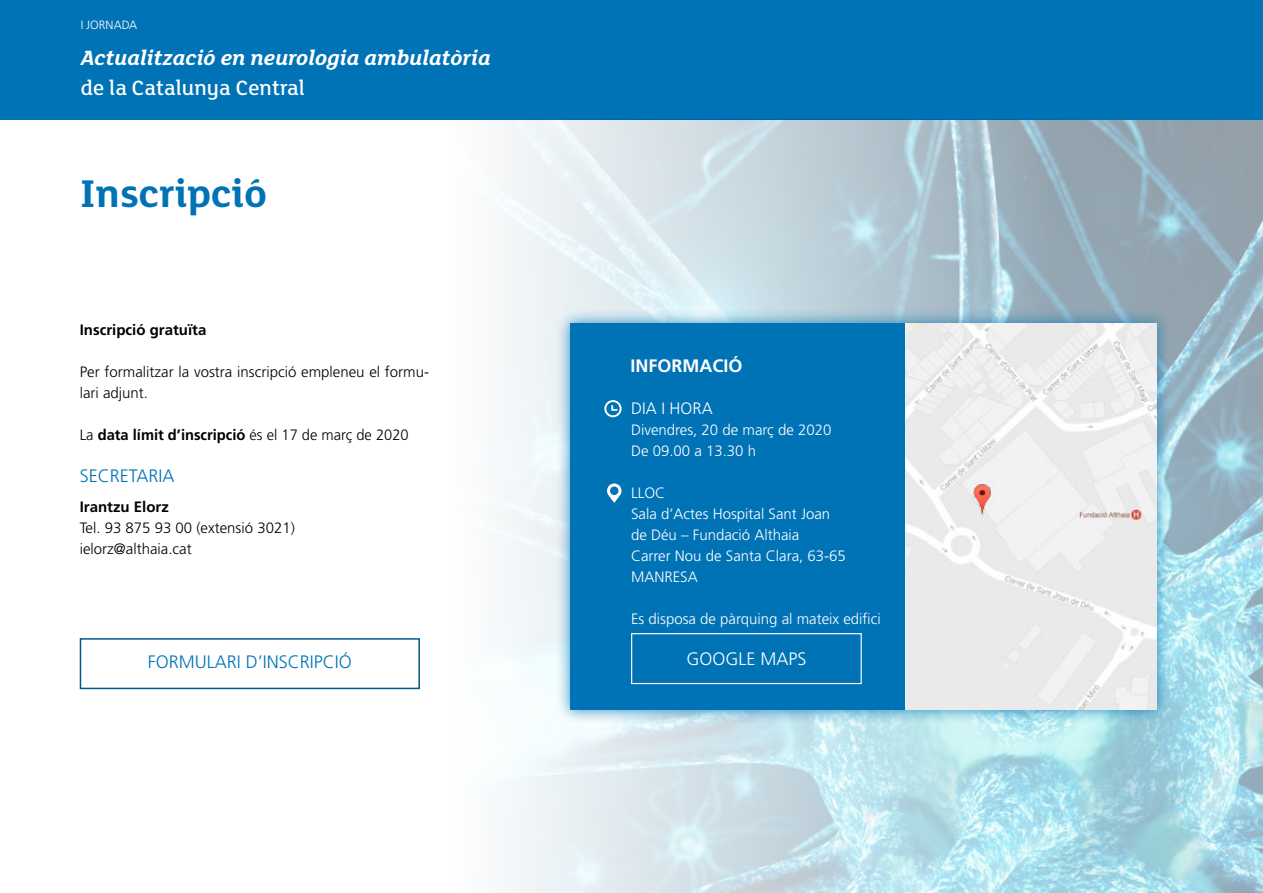
<style>
.page{position:relative;width:1263px;height:893px;background:#fff}
.page>*{position:absolute;margin:0;border:0;box-sizing:border-box;transform-origin:0 0}
.t1{font:700 42px "FS Lola";color:#0072b6}
.t2{font:italic 700 22.5px "FS Lola";color:#fff}
.t3{font:500 22.5px "FS Lola";color:#fff}
.t4{font:300 18px "Frutiger LT Std";color:#0072b6}
.t5{font:700 18px "Frutiger LT Std";color:#fff}
.t6{font:300 18px "Frutiger LT Std";color:#fff}
.t7{font:300 16.5px "Frutiger LT Std";color:#fff}
.t8{font:300 15px/21px "Frutiger LT Std";color:#fff}
.t9{font:300 15px/21px "Frutiger LT Std";color:#000}
.t10{font:700 15px "Frutiger LT Std";color:#000}
.t11{font:300 12px "Frutiger LT Std";color:#fff}
.s1{font-weight:300}
</style>
<div class="page">
<img style="left:191px;top:119px;width:1072px;height:774px">
<div style="left:555px;top:308px;width:616px;height:416px;background:#0072b6;opacity:.75"></div>
<img style="left:904px;top:323px;width:252px;height:387px">
<div style="left:570px;top:323px;width:334px;height:387px;background:#0072b6"></div>
<svg style="left:604px;top:400px;width:18px;height:17px"></svg>
<svg style="left:607px;top:483px;width:14px;height:20px"></svg>
<img style="left:969px;top:480px;width:25px;height:37px">
<div style="left:80px;top:638px;width:340px;height:51px;border:2px solid #00598e"></div>
<div style="left:631px;top:633px;width:231px;height:51px;border:1px solid #fff"></div>
<div style="left:0;top:0;width:1262px;height:119px;background:#0072b6"></div>
<p class="t11" style="left:81px;top:18px;width:58px">I JORNADA</p>
<h2 class="t2" style="left:81px;top:42px;width:411px">Actualització en neurologia ambulatòria</h2>
<h2 class="t3" style="left:81px;top:73px;width:226px">de la Catalunya Central</h2>
<h1 class="t1" style="left:80px;top:164px;width:188px">Inscripció</h1>
<p class="t10" style="left:80px;top:321px;width:128px">Inscripció gratuïta</p>
<p class="t9" style="left:80px;top:362px;width:351px">Per formalitzar la vostra inscripció empleneu el formu&shy;lari adjunt.</p>
<p class="t10" style="left:80px;top:426px;width:330px"><span class="s1">La</span> data límit d’inscripció <span class="s1">és el 17 de març de 2020</span></p>
<p class="t4" style="left:80px;top:466px;width:96px">SECRETARIA</p>
<p class="t10" style="left:80px;top:498px;width:91px">Irantzu Elorz</p>
<p class="t9" style="left:80px;top:518px;width:217px">Tel. 93 875 93 00 (extensió 3021) ielorz@althaia.cat</p>
<p class="t5" style="left:630px;top:355px;width:113px">INFORMACIÓ</p>
<p class="t7" style="left:631px;top:399px;width:83px">DIA I HORA</p>
<p class="t8" style="left:631px;top:419px;width:202px">Divendres, 20 de març de 2020<br>De 09.00 a 13.30 h</p>
<p class="t8" style="left:631px;top:482px;width:216px">LLOC<br>Sala d’Actes Hospital Sant Joan de Déu – Fundació Althaia<br>Carrer Nou de Santa Clara, 63-65<br>MANRESA</p>
<p class="t8" style="left:631px;top:608px;width:251px">Es disposa de pàrquing al mateix edifici</p>
<p class="t4" style="left:148px;top:651px;width:206px">FORMULARI D’INSCRIPCIÓ</p>
<p class="t6" style="left:686px;top:649px;width:121px">GOOGLE MAPS</p>
</div>
